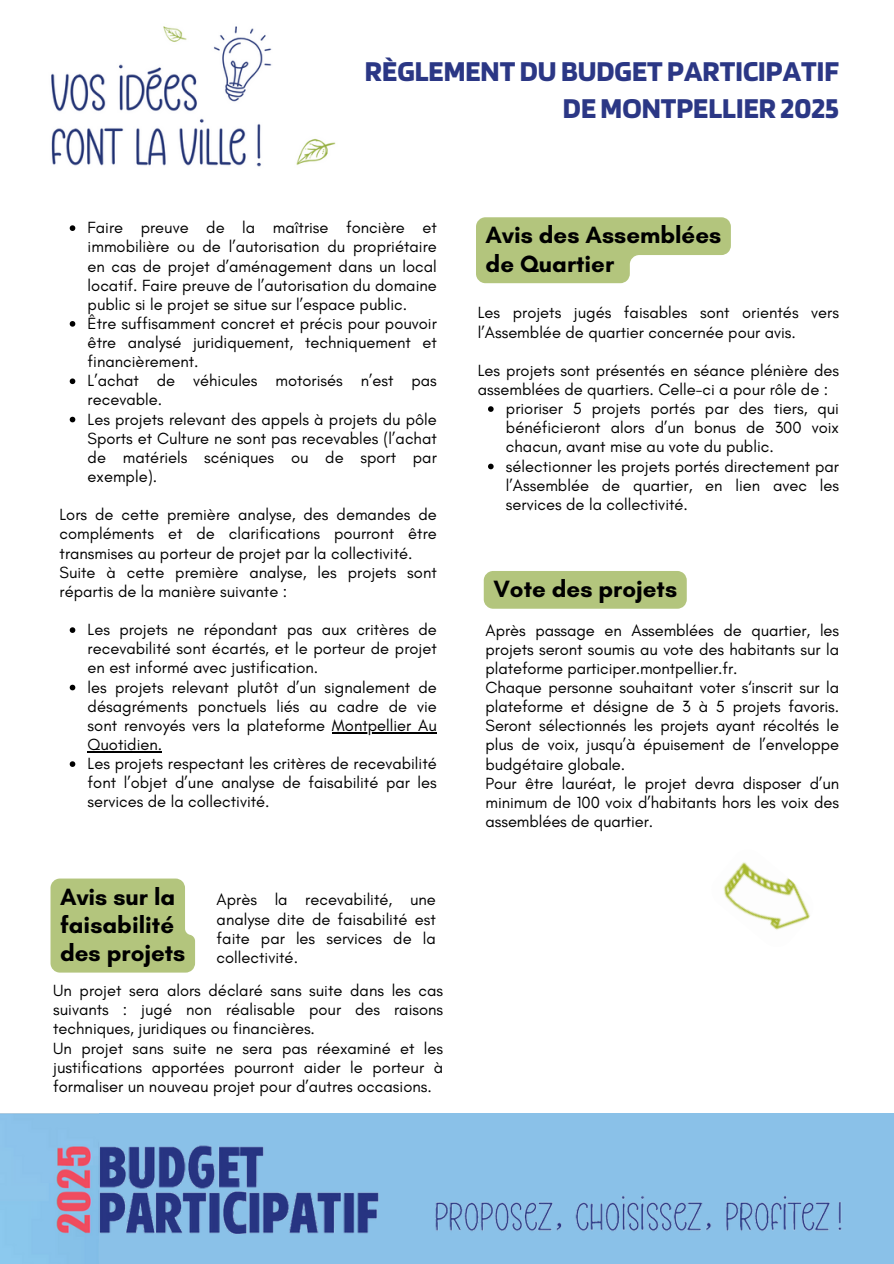
<style>
.page{position:relative;width:894px;height:1264px;background:#fff}
.page>*{position:absolute;margin:0;border:0;box-sizing:border-box;transform-origin:0 0}
.t1{font:700 30px/36px "Blinker";color:#2b3785;text-align:right}
.t2{font:700 24px/28.2px "Glacial Indifference";color:#000}
.t3{font:16.5px/19.2px "Glacial Indifference";color:#000;text-align:justify}
</style>
<div class="page">
<img style="left:51px;top:26px;width:285px;height:141px">
<svg style="left:70px;top:225px;width:5px;height:6px"></svg>
<svg style="left:70px;top:321px;width:5px;height:6px"></svg>
<svg style="left:70px;top:378px;width:5px;height:6px"></svg>
<svg style="left:70px;top:417px;width:5px;height:5px"></svg>
<svg style="left:70px;top:627px;width:5px;height:6px"></svg>
<svg style="left:70px;top:684px;width:5px;height:6px"></svg>
<hr style="left:332px;top:732px;width:105px;height:1px;background:#000">
<hr style="left:88px;top:751px;width:74px;height:1px;background:#000">
<svg style="left:70px;top:761px;width:5px;height:6px"></svg>
<svg style="left:476px;top:217px;width:254px;height:66px"></svg>
<svg style="left:488px;top:406px;width:5px;height:6px"></svg>
<svg style="left:488px;top:463px;width:5px;height:6px"></svg>
<div style="left:50px;top:878px;width:145px;height:94px;background:#b3c57d"></div>
<div style="left:483px;top:571px;width:203px;height:37px;background:#b3c57d"></div>
<img style="left:723px;top:862px;width:87px;height:68px">
<div style="left:0;top:1112px;width:893px;height:151px;background:#8ac1e8"></div>
<img style="left:99px;top:1145px;width:280px;height:89px">
<img style="left:0;top:1113px;width:98px;height:121px">
<img style="left:435px;top:1196px;width:407px;height:35px">
<p class="t1" style="left:365px;top:53px;width:475px">RÈGLEMENTDUBUDGET PARTICIPATIF<br>DE MONTPELLIER 2025</p>
<h1 class="t3" style="left:88px;top:218px;width:350px">Faire preuve de la maîtrise foncière et immobilière ou de l’autorisation du propriétaire en cas de projet d’aménagement dans un local locatif. Faire preuve de l’autorisation du domaine public si le projet se situe sur l’espace public.</h1>
<p class="t3" style="left:88px;top:313px;width:350px">Être suffisamment concret et précis pour pouvoir être analysé juridiquement, techniquement et financièrement.</p>
<p class="t3" style="left:88px;top:371px;width:350px">L’achat de véhicules motorisés n’est pas recevable.</p>
<p class="t3" style="left:88px;top:409px;width:350px">Les projets relevant des appels à projets du pôle Sports et Culture ne sont pas recevables (l’achat de matériels scéniques ou de sport par exemple).</p>
<p class="t3" style="left:60px;top:505px;width:378px">Lors de cette première analyse, des demandes de compléments et de clarifications pourront être transmises au porteur de projet par la collectivité.</p>
<p class="t3" style="left:60px;top:562px;width:378px">Suite à cette première analyse, les projets sont répartis de la manière suivante :</p>
<p class="t3" style="left:88px;top:620px;width:350px">Les projets ne répondant pas aux critères de recevabilité sont écartés, et le porteur de projet en est informé avec justification.</p>
<p class="t3" style="left:88px;top:677px;width:350px">les projets relevant plutôt d’un signalement de désagréments ponctuels liés au cadre de vie sont renvoyés vers la plateforme Montpellier Au</p>
<p class="t3" style="left:88px;top:734px;width:350px;text-align:left">Quotidien.<br>Les projets respectant les critères de recevabilité font l’objet d’une analyse de faisabilité par les services de la collectivité.</p>
<p class="t2" style="left:60px;top:882px;width:127px">Avis sur la faisabilité des projets</p>
<h2 class="t3" style="left:53px;top:980px;width:391px">Un projet sera alors déclaré sans suite dans les cas suivants : jugé non réalisable pour des raisons techniques, juridiques ou financières.</h2>
<p class="t3" style="left:53px;top:1038px;width:391px">Un projet sans suite ne sera pas réexaminé et les justifications apportées pourront aider le porteur à formaliser un nouveau projet pour d’autres occasions.</p>
<p class="t3" style="left:216px;top:890px;width:221px">Après la recevabilité, une analyse dite de faisabilité est faite par les services de la collectivité.</p>
<p class="t2" style="left:485px;top:221px;width:237px">Avis des Assemblées de Quartier</p>
<h2 class="t3" style="left:477px;top:303px;width:362px">Les projets jugés faisables sont orientés vers l’Assemblée de quartier concernée pour avis.</h2>
<p class="t3" style="left:477px;top:360px;width:362px">Les projets sont présentés en séance plénière des assemblées de quartiers. Celle-ci a pour rôle de :</p>
<p class="t3" style="left:506px;top:399px;width:334px">prioriser 5 projets portés par des tiers, qui bénéficieront alors d’un bonus de 300 voix chacun, avant mise au vote du public.</p>
<p class="t3" style="left:506px;top:456px;width:334px">sélectionner les projets portés directement par l’Assemblée de quartier, en lien avec les services de la collectivité.</p>
<p class="t2" style="left:493px;top:574px;width:185px">Vote des projets</p>
<p class="t3" style="left:485px;top:620px;width:355px">Après passage en Assemblées de quartier, les projets seront soumis au vote des habitants sur la plateforme participer.montpellier.fr.</p>
<h2 class="t3" style="left:485px;top:677px;width:355px">Chaque personne souhaitant voter s‘inscrit sur la plateforme et désigne de 3 à 5 projets favoris.<br>Seront sélectionnés les projets ayant récoltés le plus de voix, jusqu’à épuisement de l’enveloppe budgétaire globale.</h2>
<p class="t3" style="left:485px;top:773px;width:355px">Pour être lauréat, le projet devra disposer d’un minimum de 100 voix d’habitants hors les voix des assemblées de quartier.</p>
</div>
